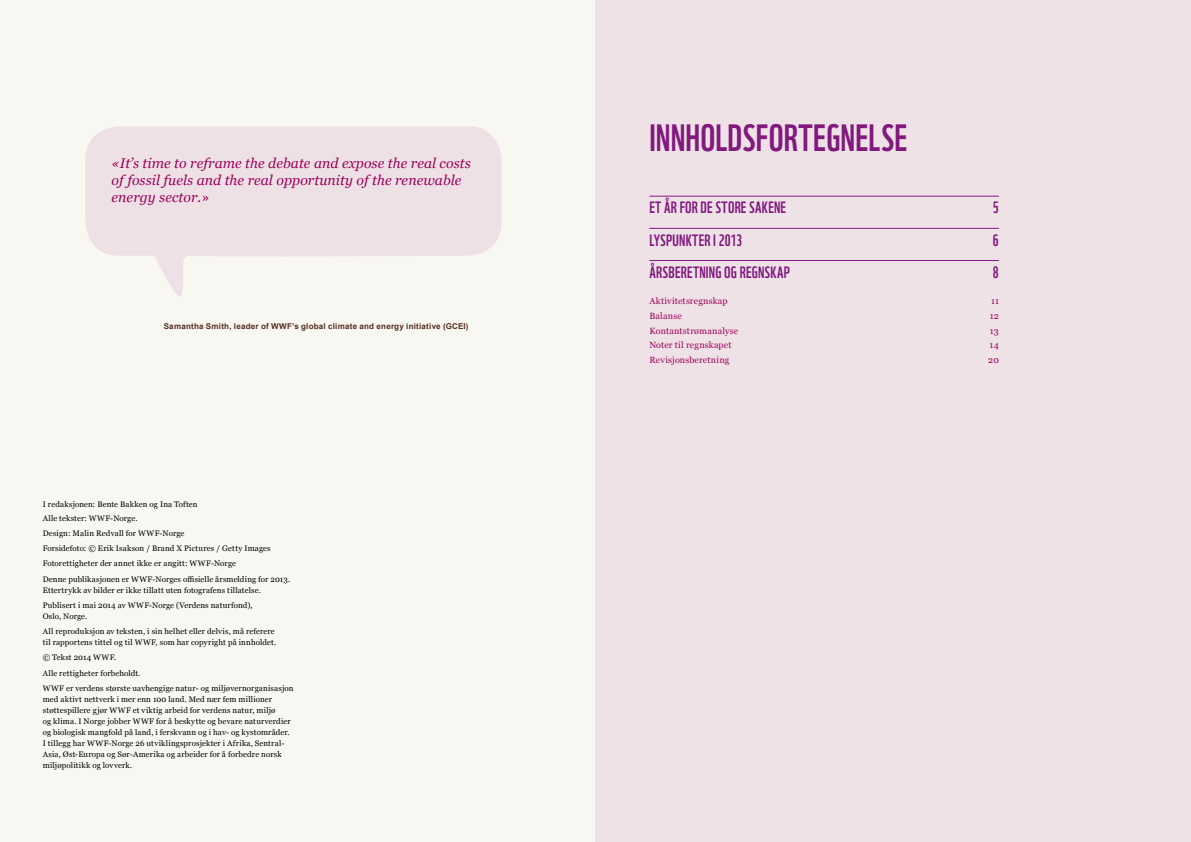
<style>
.page{position:relative;width:1191px;height:842px;background:#fff}
.page>*{position:absolute;margin:0;border:0;box-sizing:border-box;transform-origin:0 0}
.t1{font:37px "WWF";letter-spacing:.005em;color:#81197f}
.t2{font:16px "WWF";letter-spacing:.015em;color:#81197f}
.t3{font:italic 14px/17px "Georgia";letter-spacing:.005em;color:#9e005c}
.t4{font:9px "Georgia";letter-spacing:.02em;color:#9e005c}
.t5{font:8px/15.3px "Georgia";letter-spacing:.015em;color:#000}
.t6{font:700 8px "Arial";letter-spacing:.03em;color:#532d1f}
.s1{font-style:normal}
</style>
<div class="page">
<div style="left:0;top:0;width:595px;height:842px;background:#f8f7f1"></div>
<div style="left:595px;top:0;width:596px;height:842px;background:#efe2e6"></div>
<svg style="left:85px;top:126px;width:416px;height:170px;fill:#eee1e5"></svg>
<hr style="left:649px;top:196px;width:350px;height:1px;background:#81197f">
<hr style="left:649px;top:228px;width:350px;height:1px;background:#81197f">
<hr style="left:649px;top:260px;width:350px;height:1px;background:#81197f">
<h3 class="t3" style="left:112px;top:154px;width:360px">«It’s time to reframe the debate and expose the real costs of fossil fuels and the real opportunity of the renewable energy sector.<span class="s1">»</span></h3>
<p class="t6" style="left:164px;top:320px;width:306px">Samantha Smith, leader of WWF’s global climate and energy initiative (GCEI)</p>
<p class="t5" style="left:43px;top:498px;width:156px;line-height:13.2px">I redaksjonen: Bente Bakken og Ina Toften<br>Alle tekster: WWF-Norge.</p>
<p class="t5" style="left:43px;top:525px;width:249px">Design: Malin Redvall for WWF-Norge<br>Forsidefoto: © Erik Isakson / Brand X Pictures / Getty Images Fotorettigheter der annet ikke er angitt: WWF-Norge<br>Denne publikasjonen er WWF-Norges offisielle årsmelding for 2013.</p>
<p class="t5" style="left:43px;top:582px;width:220px">Ettertrykk av bilder er ikke tillatt uten fotografens tillatelse.<br>Publisert i mai 2014 av WWF-Norge (Verdens naturfond),</p>
<p class="t5" style="left:43px;top:608px;width:233px">Oslo, Norge.<br>All reproduksjon av teksten, i sin helhet eller delvis, må referere</p>
<p class="t5" style="left:43px;top:634px;width:252px">til rapportens tittel og til WWF, som har copyright på innholdet.<br>© Tekst 2014 WWF.<br>Alle rettigheter forbeholdt.<br>WWF er verdens største uavhengige natur- og miljøvernorganisasjon</p>
<p class="t5" style="left:43px;top:693px;width:249px;line-height:11px">med aktivt nettverk i mer enn 100 land. Med nær fem millioner støttespillere gjør WWF et viktig arbeid for verdens natur, miljø<br>og klima. I Norge jobber WWF for å beskytte og bevare naturverdier og biologisk mangfold på land, i ferskvann og i hav- og kystområder.<br>I tillegg har WWF-Norge 26 utviklingsprosjekter i Afrika, Sentral-Asia, Øst-Europa og Sør-Amerika og arbeider for å forbedre norsk miljøpolitikk og lovverk.</p>
<h1 class="t1" style="left:649px;top:109px;width:259px">INNHOLDSFORTEGNELSE</h1>
<h2 class="t2" style="left:649px;top:195px;width:138px">ET ÅR FOR DE STORE SAKENE</h2>
<h2 class="t2" style="left:993px;top:195px;width:7px">5</h2>
<h2 class="t2" style="left:649px;top:227px;width:94px">LYSPUNKTER I 2013</h2>
<h2 class="t2" style="left:993px;top:227px;width:7px">6</h2>
<h2 class="t2" style="left:649px;top:259px;width:142px">ÅRSBERETNING OG REGNSKAP</h2>
<h2 class="t2" style="left:993px;top:259px;width:7px">8</h2>
<p class="t4" style="left:649px;top:294px;width:80px">Aktivitetsregnskap</p>
<p class="t4" style="left:991px;top:294px;width:9px">11</p>
<p class="t4" style="left:649px;top:309px;width:34px">Balanse</p>
<p class="t4" style="left:989px;top:309px;width:11px">12</p>
<p class="t4" style="left:649px;top:324px;width:90px">Kontantstrømanalyse</p>
<p class="t4" style="left:989px;top:324px;width:11px">13</p>
<p class="t4" style="left:649px;top:339px;width:84px">Noter til regnskapet</p>
<p class="t4" style="left:989px;top:339px;width:11px">14</p>
<p class="t4" style="left:649px;top:353px;width:81px">Revisjonsberetning</p>
<p class="t4" style="left:988px;top:353px;width:12px">20</p>
</div>
